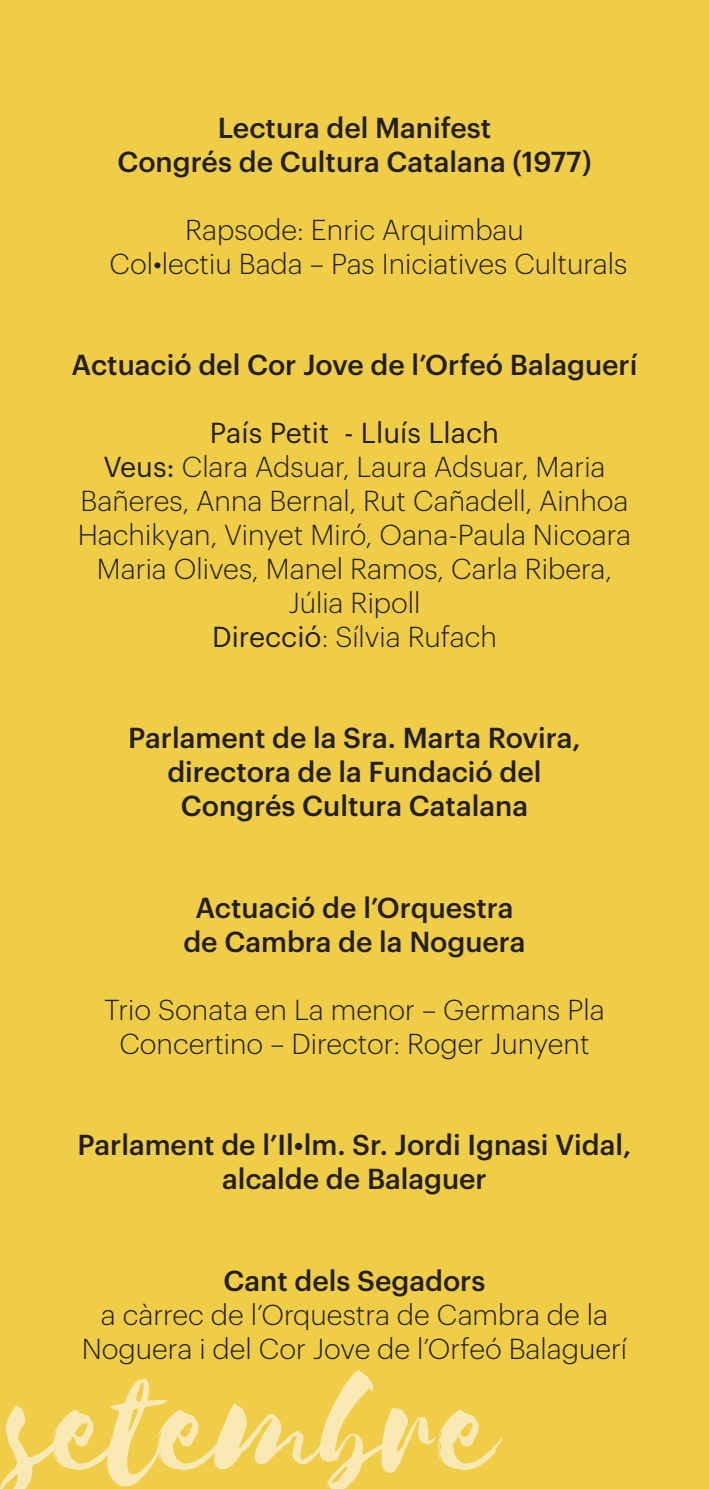
<style>
.page{position:relative;width:709px;height:1489px;background:#fff}
.page>*{position:absolute;margin:0;border:0;box-sizing:border-box;transform-origin:0 0}
.t1{font:170px "Selima";color:#f9e9b5}
.t2{font:300 28.25px/34px "Graphik";color:#231f20;text-align:center}
.t3{font:500 28.25px/34px "Graphik";color:#231f20;text-align:center}
.s1{font-weight:400}
</style>
<div class="page">
<div style="left:0;top:0;width:709px;height:1488px;background:#efcd47"></div>
<p class="t3" style="left:117px;top:108px;width:475px">Lectura del Manifest<br>Congrés de Cultura Catalana (1977)</p>
<p class="t2" style="left:110px;top:210px;width:519px;text-align:left;text-indent:75px">Rapsode: Enric Arquimbau<br>Col•lectiu Bada – Pas Iniciatives Culturals</p>
<p class="t3" style="left:72px;top:345px;width:567px">Actuació del Cor Jove de l’Orfeó Balaguerí</p>
<p class="t2" style="left:78px;top:413px;width:555px"><span class="s1">País Petit - Lluís Llach<br>Veus:</span> Clara Adsuar, Laura Adsuar, Maria Bañeres, Anna Bernal, Rut Cañadell, Ainhoa Hachikyan, Vinyet Miró, Oana-Paula Nicoara Maria Olives, Manel Ramos, Carla Ribera, Júlia Ripoll<br><span class="s1">Direcció</span>: Sílvia Rufach</p>
<p class="t3" style="left:128px;top:718px;width:454px">Parlament de la Sra. Marta Rovira, directora de la Fundació del<br>Congrés Cultura Catalana</p>
<p class="t3" style="left:183px;top:888px;width:344px">Actuació de l’Orquestra de Cambra de la Noguera</p>
<p class="t2" style="left:104px;top:990px;width:502px">Trio Sonata en La menor – Germans Pla<br>Concertino – Director: Roger Junyent</p>
<p class="t3" style="left:77px;top:1125px;width:555px">Parlament de l’Il•lm. Sr. Jordi Ignasi Vidal, alcalde de Balaguer</p>
<p class="t3" style="left:223px;top:1261px;width:263px">Cant dels Segadors</p>
<p class="t2" style="left:82px;top:1295px;width:547px">a càrrec de l’Orquestra de Cambra de la<br>Noguera i del Cor Jove de l’Orfeó Balaguerí</p>
<h1 class="t1" style="left:9px;top:1335px;width:490px">setembre</h1>
</div>
